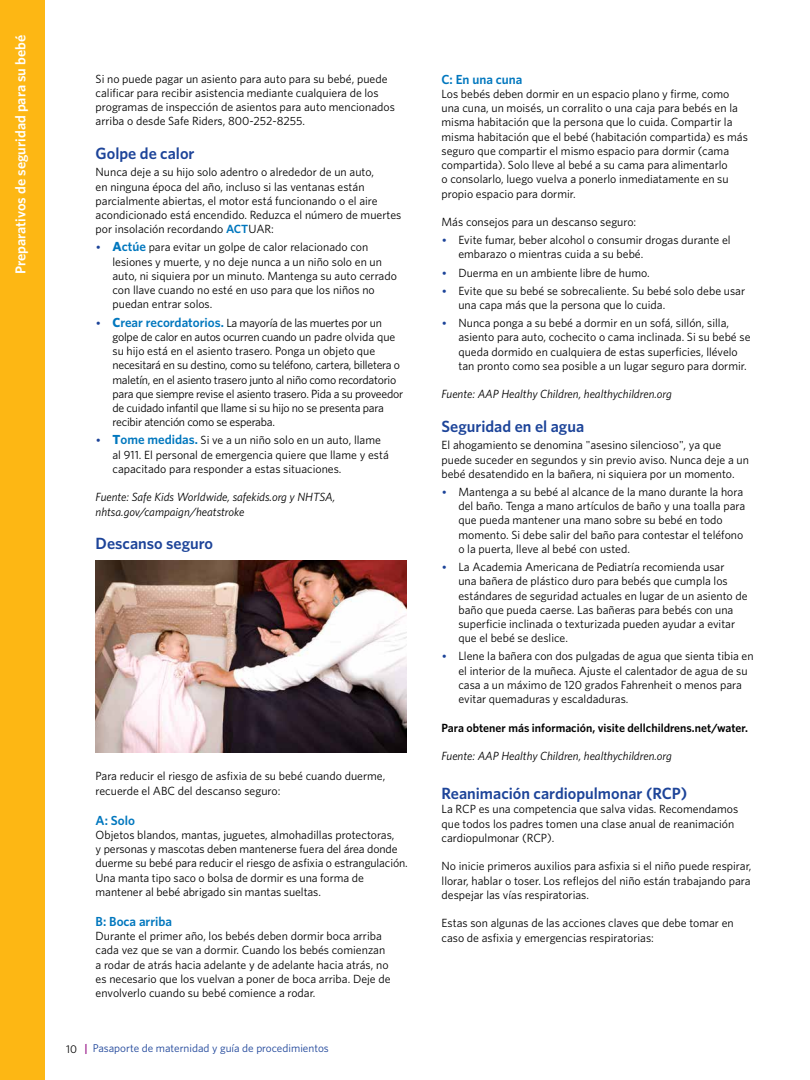
<style>
.page{position:relative;width:810px;height:1080px;background:#fff}
.page>*{position:absolute;margin:0;border:0;box-sizing:border-box;transform-origin:0 0}
.t1{font:600 16.25px "Whitney";color:#1d4499}
.t2{font:600 14.38px "Whitney";color:#fff}
.t3{font:600 13.12px "Whitney";color:#0077be}
.t4{font:11.88px/14.2px "Whitney";color:#000}
.t5{font:11.88px/14.2px "Whitney";letter-spacing:-.02em;color:#000}
.t6{font:italic 11.88px/14.2px "Whitney";color:#000}
.t7{font:600 11.88px "Whitney";color:#000}
.t8{font:11.25px "Whitney";color:#1d4499}
.s1{font-weight:600;color:#0077be}
.s2{font-family:"Chronicle Text G1";color:#1d4499}
.s3{font-weight:700;font-size:13.12px;color:#0077be}
.s4{font-weight:600;font-size:13.12px;color:#0077be}
.s5{color:#000}
.s6{font-weight:600;color:#9f248f}
</style>
<div class="page">
<div style="left:0;top:0;width:45px;height:1080px;background:#fdb714"></div>
<img style="left:96px;top:560px;width:311px;height:193px">
<p class="t2" style="left:11px;top:274px;width:241px;rotate:-90deg">Preparativos de seguridad para su bebé</p>
<p class="t4" style="left:96px;top:71px;width:301px">Si no puede pagar un asiento para auto para su bebé, puede calificar para recibir asistencia mediante cualquiera de los programas de inspección de asientos para auto mencionados arriba o desde Safe Riders, 800-252-8255.</p>
<h1 class="t1" style="left:96px;top:143px;width:100px">Golpe de calor</h1>
<p class="t4" style="left:96px;top:165px;width:307px">Nunca deje a su hijo solo adentro o alrededor de un auto,<br>en ninguna época del año, incluso si las ventanas están parcialmente abiertas, el motor está funcionando o el aire acondicionado está encendido. Reduzca el número de muertes por insolación recordando <span class="s1">ACT</span>UAR:</p>
<p class="t4" style="left:112px;top:240px;width:286px;text-indent:-17px"><span class="s2">•</span> <span class="s3">A</span><span class="s4">ctúe</span> para evitar un golpe de calor relacionado con lesiones y muerte, y no deje nunca a un niño solo en un auto, ni siquiera por un minuto. Mantenga su auto cerrado con llave cuando no esté en uso para que los niños no puedan entrar solos.</p>
<p class="t5" style="left:113px;top:315px;width:292px;text-indent:-17px"><span class="s2">•</span> <span class="s3">C</span><span class="s4">rear recordatorios.</span> La mayoría de las muertes por un golpe de calor en autos ocurren cuando un padre olvida que su hijo está en el asiento trasero. Ponga un objeto que necesitará en su destino, como su teléfono, cartera, billetera o maletín, en el asiento trasero junto al niño como recordatorio para que siempre revise el asiento trasero. Pida a su proveedor de cuidado infantil que llame si su hijo no se presenta para recibir atención como se esperaba.</p>
<p class="t4" style="left:113px;top:433px;width:278px;text-indent:-17px"><span class="s2">•</span> <span class="s3">T</span><span class="s4">ome medidas.</span> Si ve a un niño solo en un auto, llame al 911. El personal de emergencia quiere que llame y está capacitado para responder a estas situaciones.</p>
<p class="t6" style="left:96px;top:490px;width:241px">Fuente: Safe Kids Worldwide, safekids.org y NHTSA, nhtsa.gov/campaign/heatstroke</p>
<h1 class="t1" style="left:96px;top:533px;width:119px">Descanso seguro</h1>
<p class="t4" style="left:96px;top:769px;width:291px">Para reducir el riesgo de asfixia de su bebé cuando duerme, recuerde el ABC del descanso seguro:</p>
<p class="t3" style="left:96px;top:811px;width:41px">A: Solo</p>
<p class="t4" style="left:96px;top:827px;width:314px">Objetos blandos, mantas, juguetes, almohadillas protectoras,<br>y personas y mascotas deben mantenerse fuera del área donde duerme su bebé para reducir el riesgo de asfixia o estrangulación.<br>Una manta tipo saco o bolsa de dormir es una forma de mantener al bebé abrigado sin mantas sueltas.</p>
<p class="t3" style="left:96px;top:913px;width:78px">B: Boca arriba</p>
<p class="t4" style="left:96px;top:929px;width:296px">Durante el primer año, los bebés deben dormir boca arriba cada vez que se van a dormir. Cuando los bebés comienzan a rodar de atrás hacia adelante y de adelante hacia atrás, no es necesario que los vuelvan a poner de boca arriba. Deje de envolverlo cuando su bebé comience a rodar.</p>
<p class="t8" style="left:66px;top:1040px;width:264px"><span class="s5">10</span> <span class="s6">|</span> Pasaporte de maternidad y guía de procedimientos</p>
<p class="t3" style="left:442px;top:70px;width:82px">C: En una cuna</p>
<p class="t4" style="left:442px;top:86px;width:308px">Los bebés deben dormir en un espacio plano y firme, como una cuna, un moisés, un corralito o una caja para bebés en la misma habitación que la persona que lo cuida. Compartir la misma habitación que el bebé (habitación compartida) es más seguro que compartir el mismo espacio para dormir (cama compartida). Solo lleve al bebé a su cama para alimentarlo<br>o consolarlo, luego vuelva a ponerlo inmediatamente en su propio espacio para dormir.</p>
<p class="t4" style="left:442px;top:215px;width:196px">Más consejos para un descanso seguro:</p>
<p class="t4" style="left:458px;top:233px;width:274px;text-indent:-17px"><span class="s2">•</span> Evite fumar, beber alcohol o consumir drogas durante el embarazo o mientras cuida a su bebé.</p>
<p class="t4" style="left:442px;top:265px;width:210px"><span class="s2">•</span> Duerma en un ambiente libre de humo.</p>
<p class="t4" style="left:458px;top:283px;width:288px;text-indent:-17px"><span class="s2">•</span> Evite que su bebé se sobrecaliente. Su bebé solo debe usar una capa más que la persona que lo cuida.</p>
<p class="t4" style="left:458px;top:316px;width:294px;text-indent:-17px"><span class="s2">•</span> Nunca ponga a su bebé a dormir en un sofá, sillón, silla, asiento para auto, cochecito o cama inclinada. Si su bebé se queda dormido en cualquiera de estas superficies, llévelo tan pronto como sea posible a un lugar seguro para dormir.</p>
<p class="t6" style="left:442px;top:387px;width:232px">Fuente: AAP Healthy Children, healthychildren.org</p>
<h1 class="t1" style="left:442px;top:416px;width:144px">Seguridad en el agua</h1>
<p class="t4" style="left:442px;top:438px;width:309px">El ahogamiento se denomina "asesino silencioso", ya que puede suceder en segundos y sin previo aviso. Nunca deje a un bebé desatendido en la bañera, ni siquiera por un momento.</p>
<p class="t4" style="left:458px;top:484px;width:288px;text-indent:-17px"><span class="s2">•</span> Mantenga a su bebé al alcance de la mano durante la hora del baño. Tenga a mano artículos de baño y una toalla para que pueda mantener una mano sobre su bebé en todo momento. Si debe salir del baño para contestar el teléfono o la puerta, lleve al bebé con usted.</p>
<p class="t4" style="left:458px;top:559px;width:291px;text-indent:-17px"><span class="s2">•</span> La Academia Americana de Pediatría recomienda usar<br>una bañera de plástico duro para bebés que cumpla los estándares de seguridad actuales en lugar de un asiento de baño que pueda caerse. Las bañeras para bebés con una superficie inclinada o texturizada pueden ayudar a evitar que el bebé se deslice.</p>
<p class="t4" style="left:458px;top:649px;width:297px;text-indent:-17px"><span class="s2">•</span> Llene la bañera con dos pulgadas de agua que sienta tibia en el interior de la muñeca. Ajuste el calentador de agua de su casa a un máximo de 120 grados Fahrenheit o menos para evitar quemaduras y escaldaduras.</p>
<p class="t7" style="left:442px;top:720px;width:308px">Para obtener más información, visite dellchildrens.net/water.</p>
<p class="t6" style="left:442px;top:749px;width:232px">Fuente: AAP Healthy Children, healthychildren.org</p>
<h1 class="t1" style="left:442px;top:783px;width:247px">Reanimación cardiopulmonar (RCP)</h1>
<p class="t4" style="left:442px;top:802px;width:298px">La RCP es una competencia que salva vidas. Recomendamos que todos los padres tomen una clase anual de reanimación cardiopulmonar (RCP).</p>
<p class="t4" style="left:442px;top:859px;width:311px;text-align:justify">No inicie primeros auxilios para asfixia si el niño puede respirar, llorar, hablar o toser. Los reflejos del niño están trabajando para despejar las vías respiratorias.</p>
<p class="t4" style="left:442px;top:916px;width:294px">Estas son algunas de las acciones claves que debe tomar en caso de asfixia y emergencias respiratorias:</p>
</div>
